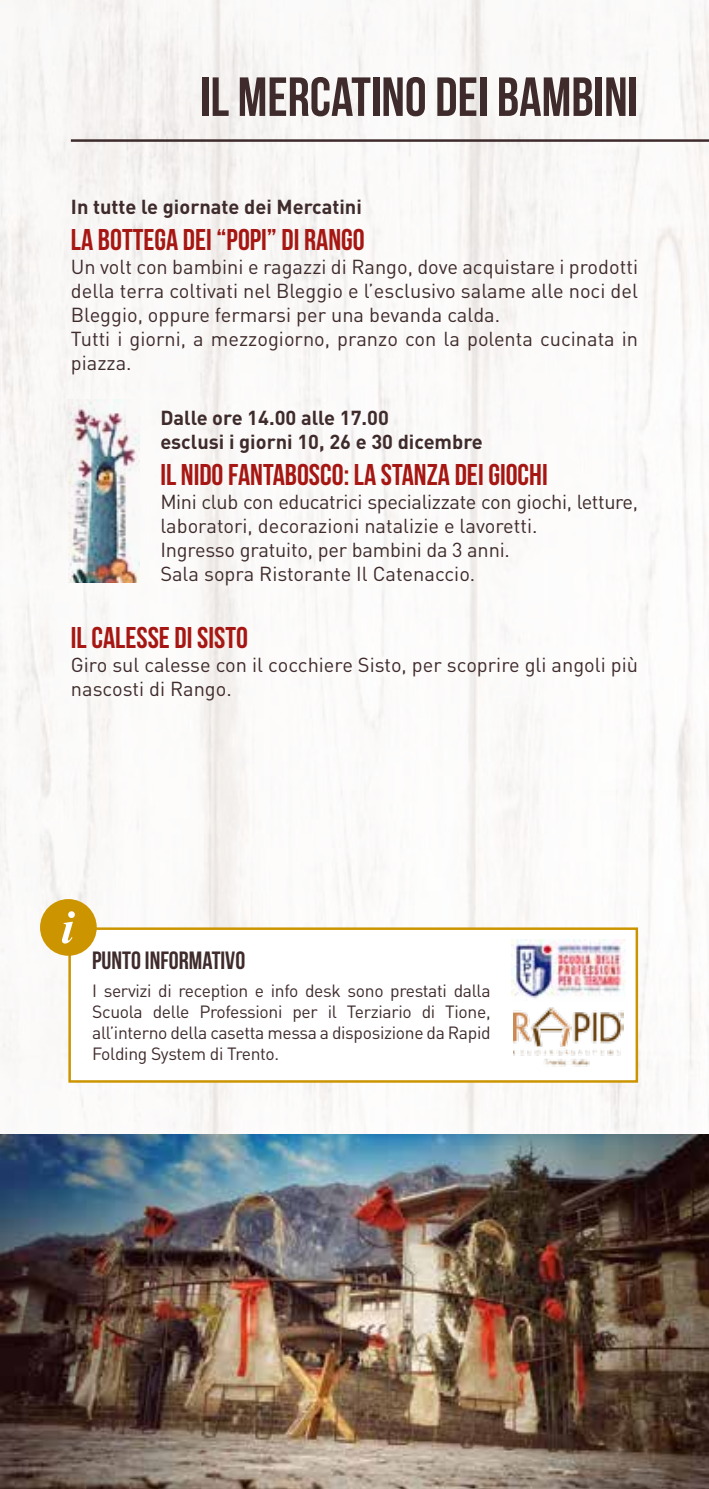
<style>
.page{position:relative;width:709px;height:1489px;background:#fff}
.page>*{position:absolute;margin:0;border:0;box-sizing:border-box;transform-origin:0 0}
.t1{font:700 55px "Bebas Neue";color:#3f2b2c}
.t2{font:700 30px "Bebas Neue";color:#a61612}
.t3{font:700 25px "Bebas Neue";color:#3f2b2c}
.t4{font:20px/24px "DIN Pro";color:#3f2b2c}
.t5{font:700 20px/24px "DIN Pro";color:#3f2b2c}
.t6{font:17.5px/21px "DIN Pro";letter-spacing:-.02em;color:#3f2b2c;text-align:justify}
</style>
<div class="page">
<img style="left:0;top:0;width:709px;height:1134px">
<div style="left:70px;top:928px;width:567px;height:153px;background:#fff"></div>
<div style="left:68px;top:927px;width:570px;height:155px;border:2px solid #cc9500"></div>
<img style="left:514px;top:1007px;width:109px;height:60px">
<img style="left:512px;top:939px;width:113px;height:60px">
<div style="left:40px;top:899px;width:57px;height:56px;background:#cc9500;border-radius:50%"></div>
<svg style="left:62px;top:911px;width:13px;height:32px"></svg>
<hr style="left:71px;top:139px;width:638px;height:3px;background:#3f2b2c">
<img style="left:68px;top:399px;width:71px;height:184px">
<img style="left:0;top:1134px;width:709px;height:354px">
<h1 class="t1" style="left:200px;top:67px;width:439px">IL MERCATINO DEI BAMBINI</h1>
<p class="t5" style="left:71px;top:194px;width:292px">In tutte le giornate dei Mercatini</p>
<h2 class="t2" style="left:71px;top:223px;width:295px">LA BOTTEGA DEI “POPI” DI RANGO</h2>
<p class="t4" style="left:71px;top:254px;width:568px">Un volt con bambini e ragazzi di Rango, dove acquistare i prodotti della terra coltivati nel Bleggio e l’esclusivo salame alle noci del Bleggio, oppure fermarsi per una bevanda calda.<br>Tutti i giorni, a mezzogiorno, pranzo con la polenta cucinata in piazza.</p>
<p class="t5" style="left:160px;top:405px;width:324px">Dalle ore 14.00 alle 17.00<br>esclusi i giorni 10, 26 e 30 dicembre</p>
<h2 class="t2" style="left:160px;top:458px;width:389px">IL NIDO FANTABOSCO: LA STANZA DEI GIOCHI</h2>
<p class="t4" style="left:160px;top:489px;width:479px">Mini club con educatrici specializzate con giochi, letture, laboratori, decorazioni natalizie e lavoretti.<br>Ingresso gratuito, per bambini da 3 anni.<br>Sala sopra Ristorante Il Catenaccio.</p>
<h2 class="t2" style="left:71px;top:621px;width:178px">IL CALESSE DI SISTO</h2>
<p class="t4" style="left:71px;top:652px;width:568px">Giro sul calesse con il cocchiere Sisto, per scoprire gli angoli più nascosti di Rango.</p>
<p class="t3" style="left:92px;top:946px;width:155px">PUNTO INFORMATIVO</p>
<p class="t6" style="left:92px;top:979px;width:400px">I servizi di reception e info desk sono prestati dalla Scuola delle Professioni per il Terziario di Tione, all’interno della casetta messa a disposizione da Rapid Folding System di Trento.</p>
</div>
